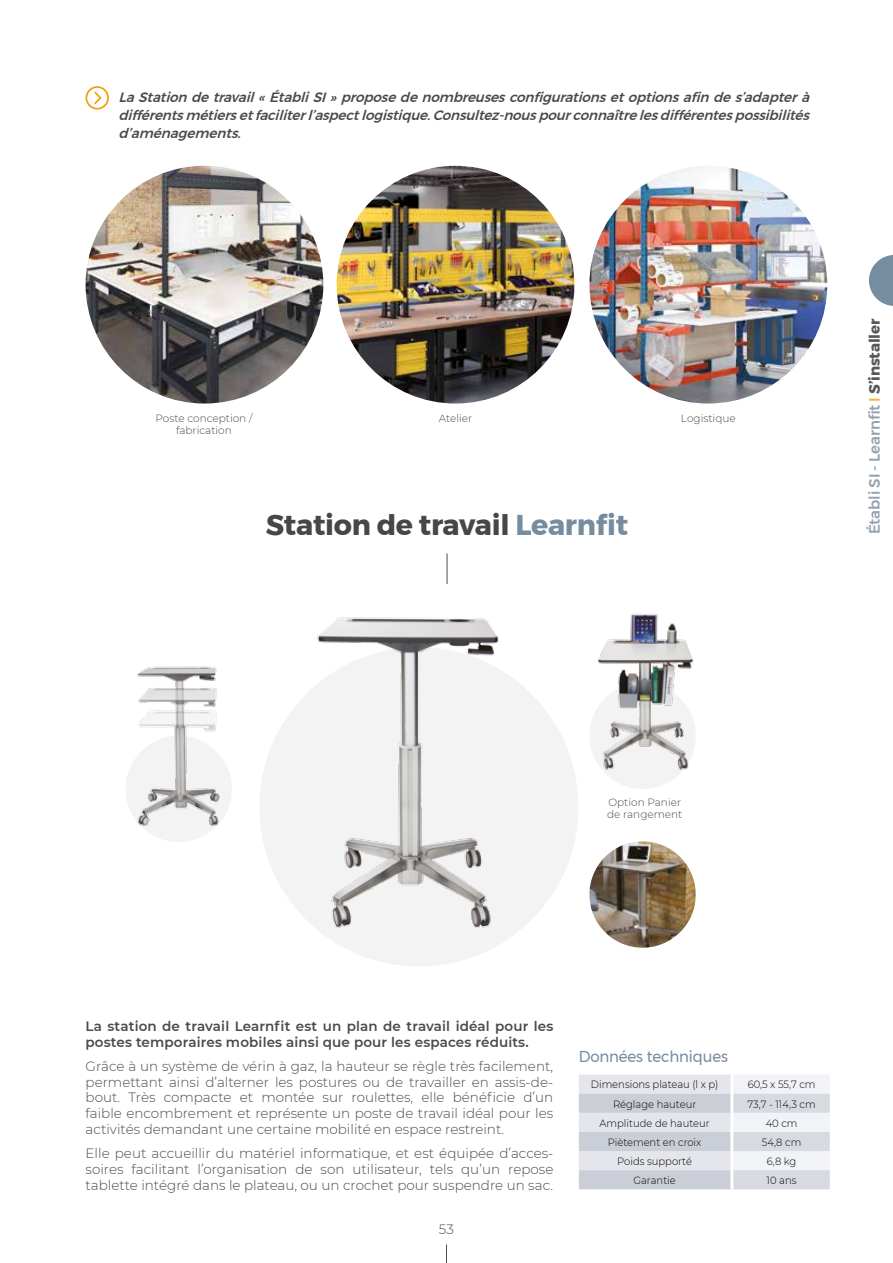
<style>
.page{position:relative;width:893px;height:1263px;background:#fff}
.page>*{position:absolute;margin:0;border:0;box-sizing:border-box;transform-origin:0 0}
.t1{font:700 28.5px "Montserrat";letter-spacing:-.01em;color:#474747}
.t2{font:15.75px "Montserrat";letter-spacing:-.01em;color:#768c9f;scale:.95 1}
.t3{font:500 15px "Montserrat";letter-spacing:-.01em;color:#93a1b1}
.t4{font:300 13.5px/15.8px "Montserrat";color:#4a4a49;text-align:justify}
.t5{font:italic 500 13.5px/18px "Montserrat";color:#4a4a49;text-align:justify}
.t6{font:600 13.5px/15.8px "Montserrat";letter-spacing:.01em;color:#4a4a49}
.t7{font:300 10.5px "Montserrat";color:#000;scale:.95 1}
.t8{font:300 10.5px/12px "Montserrat";color:#4a4a49}
.s1{color:#768c9f}
.s2{color:#f9b142}
.s3{font-weight:700;color:#575756}
</style>
<div class="page">
<svg style="left:446px;top:1244px;width:1px;height:19px"></svg>
<svg style="left:869px;top:255px;width:24px;height:51px"></svg>
<div style="left:259px;top:647px;width:319px;height:319px;background:#f4f3f4;border-radius:50%"></div>
<img style="left:285px;top:617px;width:288px;height:319px">
<hr style="left:447px;top:553px;width:1px;height:31px;background:#4a4a49">
<svg style="left:579px;top:1074px;width:251px;height:115px"></svg>
<hr style="left:730px;top:1074px;width:3px;height:20px;background:#fff">
<hr style="left:730px;top:1094px;width:3px;height:19px;background:#fff">
<hr style="left:730px;top:1113px;width:3px;height:19px;background:#fff">
<hr style="left:730px;top:1132px;width:3px;height:19px;background:#fff">
<hr style="left:730px;top:1151px;width:3px;height:19px;background:#fff">
<hr style="left:730px;top:1170px;width:3px;height:19px;background:#fff">
<div style="left:126px;top:736px;width:106px;height:106px;background:#f4f3f4;border-radius:50%"></div>
<div style="left:589px;top:683px;width:107px;height:106px;background:#f4f3f4;border-radius:50%"></div>
<img style="left:589px;top:841px;width:107px;height:107px;border-radius:53px">
<img style="left:126px;top:666px;width:94px;height:160px">
<img style="left:598px;top:613px;width:96px;height:157px">
<svg style="left:86px;top:86px;width:23px;height:23px"></svg>
<img style="left:86px;top:166px;width:237px;height:237px;border-radius:119px">
<img style="left:337px;top:166px;width:237px;height:237px;border-radius:119px">
<img style="left:589px;top:166px;width:238px;height:237px;border-radius:119px">
<p class="t5" style="left:119px;top:89px;width:698px">LaStationdetravail«ÉtabliSI»proposedenombreusesconfigurationsetoptionsafindes’adapterà différentsmétiersetfaciliterl’aspectlogistique.Consultez-nouspourconnaîtrelesdifférentespossibilités d’aménagements.</p>
<p class="t8" style="left:156px;top:412px;width:98px;text-align:center">Poste conception / fabrication</p>
<p class="t8" style="left:439px;top:412px;width:35px">Atelier</p>
<p class="t8" style="left:681px;top:412px;width:56px">Logistique</p>
<h1 class="t1" style="left:266px;top:502px;width:364px">Station de travail <span class="s1">Learnfit</span></h1>
<p class="t3" style="left:863px;top:534px;width:217px;rotate:-90deg">Établi SI - Learnfit <span class="s2">I</span> <span class="s3">S’installer</span></p>
<p class="t8" style="left:607px;top:796px;width:77px">Option Panier de rangement</p>
<p class="t6" style="left:86px;top:1018px;width:469px">La station de travail Learnfit est un plan de travail idéal pour les postes temporaires mobiles ainsi que pour les espaces réduits.</p>
<p class="t4" style="left:86px;top:1058px;width:469px">Grâce à un système de vérin à gaz, la hauteur se règle très facilement, permettant ainsi d’alterner les postures ou de travailler en assis-de&shy;bout. Très compacte et montée sur roulettes, elle bénéficie d’un faible encombrement et représente un poste de travail idéal pour les activités demandant une certaine mobilité en espace restreint.</p>
<p class="t4" style="left:86px;top:1145px;width:469px">Elle peut accueillir du matériel informatique, et est équipée d’acces&shy;soires facilitant l’organisation de son utilisateur, tels qu’un repose tablette intégré dans le plateau, ou un crochet pour suspendre un sac.</p>
<p class="t4" style="left:439px;top:1220px;width:16px">53</p>
<p class="t2" style="left:579px;top:1045px;width:158px">Données techniques</p>
<p class="t7" style="left:591px;top:1077px;width:136px">Dimensions plateau (l x p)</p>
<p class="t7" style="left:748px;top:1077px;width:73px">60,5 x 55,7 cm</p>
<p class="t7" style="left:613px;top:1097px;width:89px">Réglage hauteur</p>
<p class="t7" style="left:748px;top:1097px;width:73px">73,7 - 114,3 cm</p>
<p class="t7" style="left:599px;top:1116px;width:118px">Amplitude de hauteur</p>
<p class="t7" style="left:766px;top:1116px;width:35px">40 cm</p>
<p class="t7" style="left:608px;top:1135px;width:100px">Piètement en croix</p>
<p class="t7" style="left:762px;top:1135px;width:43px">54,8 cm</p>
<p class="t7" style="left:617px;top:1154px;width:80px">Poids supporté</p>
<p class="t7" style="left:767px;top:1154px;width:33px">6,8 kg</p>
<p class="t7" style="left:633px;top:1173px;width:46px">Garantie</p>
<p class="t7" style="left:767px;top:1173px;width:33px">10 ans</p>
</div>
